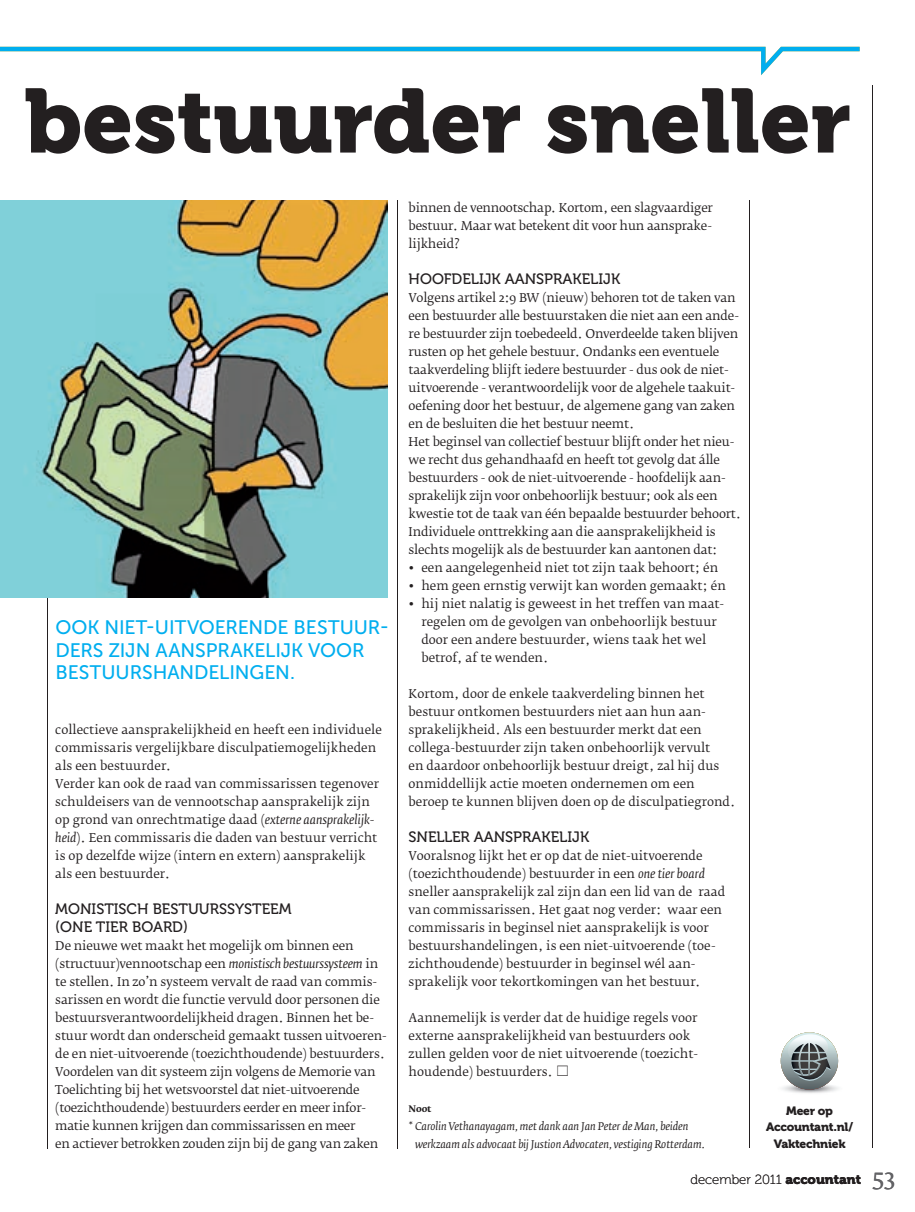
<style>
.page{position:relative;width:915px;height:1212px;background:#fff}
.page>*{position:absolute;margin:0;border:0;box-sizing:border-box;transform-origin:0 0}
.t1{font:90px "Museo 900";color:#231f20}
.t2{font:19.5px/22.5px "Museo Sans 500";letter-spacing:-.005em;color:#00aeef}
.t3{font:15px/18px "Museo 500";color:#231f20}
.t4{font:13.2px "Museo 100";color:#231f20}
.t5{font:12px/18px "Fedra Serif B Std";letter-spacing:-.01em;color:#231f20}
.t6{font:12px/16.5px "Museo 900";letter-spacing:-.02em;color:#231f20;text-align:center}
.t7{font:italic 10.5px/18px "Fedra Serif B Std";color:#231f20}
.t8{font:700 9px "Fedra Serif B Std";color:#231f20}
.s1{font-style:italic}
.s2{font-family:"Museo 900"}
.s3{font-family:"Fedra Serif B Std";font-size:22.5px;color:#636366}
</style>
<div class="page">
<svg style="left:0;top:47px;width:859px;height:28px"></svg>
<hr style="left:47px;top:201px;width:1px;height:947px;background:#231f20">
<hr style="left:396px;top:200px;width:1px;height:948px;background:#231f20">
<hr style="left:748px;top:200px;width:1px;height:948px;background:#231f20">
<hr style="left:872px;top:86px;width:1px;height:1062px;background:#231f20">
<img style="left:782px;top:1085px;width:56px;height:8px">
<svg style="left:780px;top:1032px;width:57px;height:57px"></svg>
<svg style="left:786px;top:1034px;width:44px;height:52px;background:#899293"></svg>
<img style="left:0;top:200px;width:387px;height:397px">
<h1 class="t1" style="left:24px;top:70px;width:828px">bestuurder sneller</h1>
<h2 class="t2" style="left:55px;top:616px;width:335px">OOK NIET-UITVOERENDE BESTUUR-<br>DERS ZIJN AANSPRAKELIJK VOOR<br>BESTUURSHANDELINGEN.</h2>
<p class="t5" style="left:55px;top:721px;width:328px">collectieve aansprakelijkheid en heeft een individuele commissaris vergelijkbare disculpatiemogelijkheden als een bestuurder.<br>Verder kan ook de raad van commissarissen tegenover schuldeisers van de vennootschap aansprakelijk zijn op grond van onrechtmatige daad (<span class="s1">externe aansprakelijk&shy;heid</span>). Een commissaris die daden van bestuur verricht is op dezelfde wijze (intern en extern) aansprakelijk als een bestuurder.</p>
<p class="t3" style="left:55px;top:900px;width:238px">MONISTISCH BESTUURSSYSTEEM (ONE TIER BOARD)</p>
<p class="t5" style="left:55px;top:937px;width:333px">De nieuwe wet maakt het mogelijk om binnen een (structuur)vennootschap een <span class="s1">monistisch bestuurssysteem</span> in te stellen. In zo’n systeem vervalt de raad van commis&shy;sarissen en wordt die functie vervuld door personen die bestuursverantwoordelijkheid dragen. Binnen het be&shy;stuur wordt dan onderscheid gemaakt tussen uitvoeren&shy;de en niet-uitvoerende (toezichthoudende) bestuurders.<br>Voordelen van dit systeem zijn volgens de Memorie van Toelichting bij het wetsvoorstel dat niet-uitvoerende (toezichthoudende) bestuurders eerder en meer infor&shy;matie kunnen krijgen dan commissarissen en meer<br>en actiever betrokken zouden zijn bij de gang van zaken</p>
<p class="t5" style="left:408px;top:199px;width:306px;text-align:justify">binnen de vennootschap. Kortom, een slagvaardiger bestuur. Maar wat betekent dit voor hun aansprake&shy;lijkheid?</p>
<p class="t3" style="left:408px;top:270px;width:213px">HOOFDELIJK AANSPRAKELIJK</p>
<p class="t5" style="left:408px;top:289px;width:334px">Volgens artikel 2:9 BW (nieuw) behoren tot de taken van een bestuurder alle bestuurstaken die niet aan een ande&shy;re bestuurder zijn toebedeeld. Onverdeelde taken blijven rusten op het gehele bestuur. Ondanks een eventuele taakverdeling blijft iedere bestuurder - dus ook de niet&shy;uitvoerende - verantwoordelijk voor de algehele taakuit&shy;oefening door het bestuur, de algemene gang van zaken en de besluiten die het bestuur neemt.<br>Het beginsel van collectief bestuur blijft onder het nieu&shy;we recht dus gehandhaafd en heeft tot gevolg dat álle bestuurders - ook de niet-uitvoerende - hoofdelijk aan&shy;sprakelijk zijn voor onbehoorlijk bestuur; ook als een kwestie tot de taak van één bepaalde bestuurder behoort.<br>Individuele onttrekking aan die aansprakelijkheid is slechts mogelijk als de bestuurder kan aantonen dat:</p>
<p class="t5" style="left:408px;top:559px;width:311px">• een aangelegenheid niet tot zijn taak behoort; én</p>
<p class="t5" style="left:408px;top:577px;width:318px">• hem geen ernstig verwijt kan worden gemaakt; én</p>
<p class="t5" style="left:421px;top:595px;width:304px;text-indent:-13px">• hij niet nalatig is geweest in het treffen van maat&shy;regelen om de gevolgen van onbehoorlijk bestuur door een andere bestuurder, wiens taak het wel betrof, af te wenden.</p>
<p class="t5" style="left:408px;top:685px;width:328px">Kortom, door de enkele taakverdeling binnen het bestuur ontkomen bestuurders niet aan hun aan&shy;sprakelijkheid. Als een bestuurder merkt dat een collega-bestuurder zijn taken onbehoorlijk vervult<br>en daardoor onbehoorlijk bestuur dreigt, zal hij dus onmiddellijk actie moeten ondernemen om een beroep te kunnen blijven doen op de disculpatiegrond.</p>
<p class="t3" style="left:408px;top:828px;width:182px">SNELLER AANSPRAKELIJK</p>
<p class="t5" style="left:408px;top:847px;width:318px">Vooralsnog lijkt het er op dat de niet-uitvoerende (toezichthoudende) bestuurder in een <span class="s1">one tier board </span>sneller aansprakelijk zal zijn dan een lid van de raad van commissarissen. Het gaat nog verder: waar een commissaris in beginsel niet aansprakelijk is voor bestuurshandelingen, is een niet-uitvoerende (toe&shy;zichthoudende) bestuurder in beginsel wél aan&shy;sprakelijk voor tekortkomingen van het bestuur.</p>
<p class="t5" style="left:408px;top:1009px;width:291px">Aannemelijk is verder dat de huidige regels voor externe aansprakelijkheid van bestuurders ook zullen gelden voor de niet uitvoerende (toezicht&shy;houdende) bestuurders.</p>
<p class="t8" style="left:408px;top:1104px;width:25px">Noot</p>
<p class="t7" style="left:415px;top:1117px;width:291px;text-indent:-6px">* Carolin Vethanayagam, met dank aan Jan Peter de Man, beiden werkzaam als advocaat bij Justion Advocaten, vestiging Rotterdam.</p>
<p class="t6" style="left:766px;top:1102px;width:88px">meer op<br>Accountant.nl/<br>Vaktechniek</p>
<p class="t4" style="left:690px;top:1172px;width:206px">december 2011 <span class="s2">accountant</span> <span class="s3">53</span></p>
</div>
